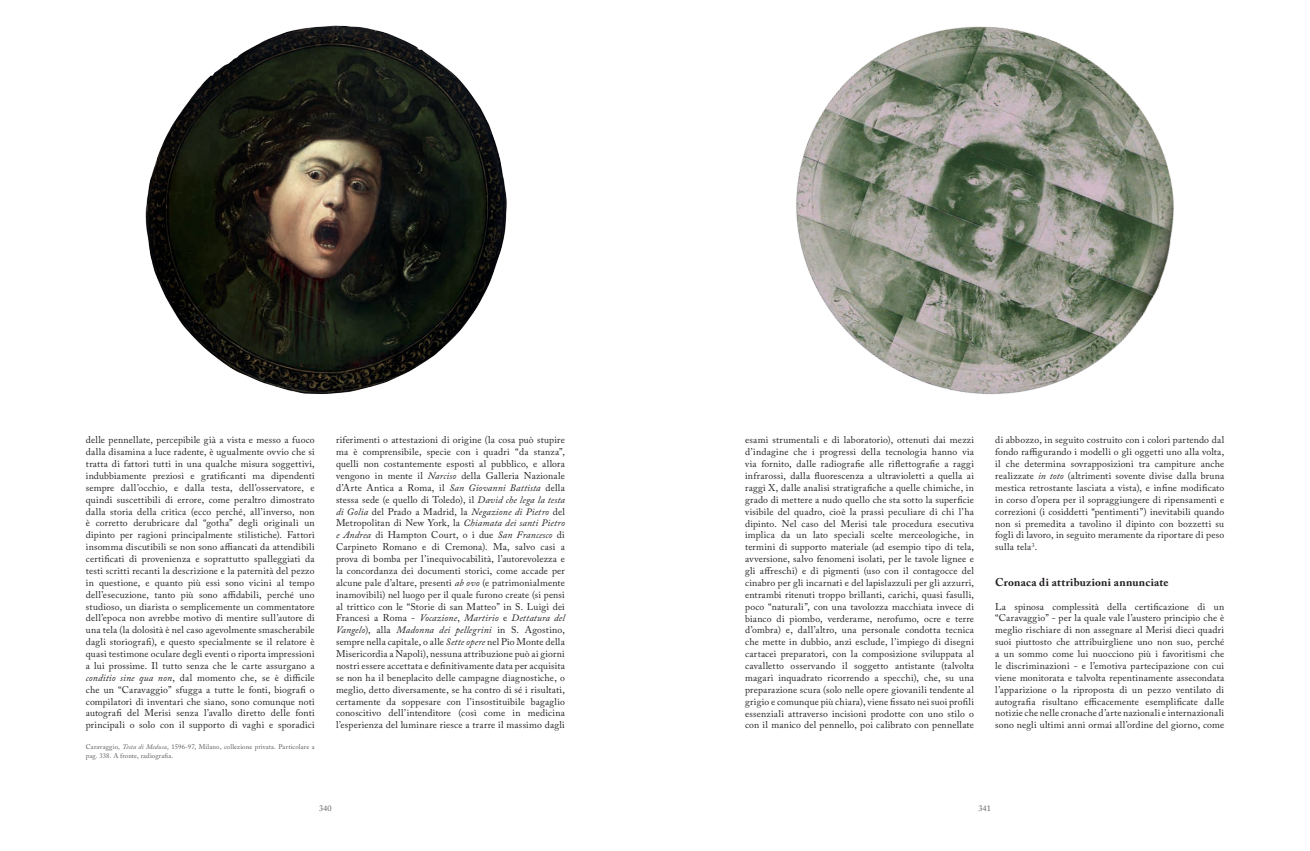
<style>
.page{position:relative;width:1310px;height:851px;background:#fff}
.page>*{position:absolute;margin:0;border:0;box-sizing:border-box;transform-origin:0 0}
.t1{font:700 11.25px "Adobe Caslon Pro";letter-spacing:.02em;color:#231f20}
.t2{font:9.75px/11.9px "Adobe Caslon Pro";letter-spacing:.015em;color:#231f20;text-align:justify}
.t3{font:8.25px "Adobe Caslon Pro";color:#58595b}
.t4{font:6.75px/8.1px "Adobe Caslon Pro";letter-spacing:.015em;color:#58595b}
.s1{font-style:italic}
</style>
<div class="page">
<img style="left:796px;top:26px;width:378px;height:369px">
<img style="left:145px;top:25px;width:362px;height:369px">
<p class="t2" style="left:86px;top:434px;width:230px">delle pennellate, percepibile già a vista e messo a fuoco dalla disamina a luce radente, è ugualmente ovvio che si tratta di fattori tutti in una qualche misura soggettivi, indubbiamente preziosi e gratificanti ma dipendenti sempre dall’occhio, e dalla testa, dell’osservatore, e quindi suscettibili di errore, come peraltro dimostrato dalla storia della critica (ecco perché, all’inverso, non è corretto derubricare dal “gotha” degli originali un dipinto per ragioni principalmente stilistiche). Fattori insomma discutibili se non sono affiancati da attendibili certificati di provenienza e soprattutto spalleggiati da testi scritti recanti la descrizione e la paternità del pezzo in questione, e quanto più essi sono vicini al tempo dell’esecuzione, tanto più sono affidabili, perché uno studioso, un diarista o semplicemente un commentatore dell’epoca non avrebbe motivo di mentire sull’autore di una tela (la dolosità è nel caso agevolmente smascherabile dagli storiografi), e questo specialmente se il relatore è quasi testimone oculare degli eventi o riporta impressioni a lui prossime. Il tutto senza che le carte assurgano a <span class="s1">conditio sine qua non</span>, dal momento che, se è difficile che un “Caravaggio” sfugga a tutte le fonti, biografi o compilatori di inventari che siano, sono comunque noti autografi del Merisi senza l’avallo diretto delle fonti principali o solo con il supporto di vaghi e sporadici</p>
<p class="t2" style="left:336px;top:434px;width:230px">riferimenti o attestazioni di origine (la cosa può stupire ma è comprensibile, specie con i quadri “da stanza”, quelli non costantemente esposti al pubblico, e allora vengono in mente il <span class="s1">Narciso</span> della Galleria Nazionale d’Arte Antica a Roma, il <span class="s1">San Giovanni Battista</span> della stessa sede (e quello di Toledo), il <span class="s1">David che lega la testa di Golia</span> del Prado a Madrid, la <span class="s1">Negazione di Pietro</span> del Metropolitan di New York, la <span class="s1">Chiamata dei santi Pietro e Andrea</span> di Hampton Court, o i due <span class="s1">San Francesco</span> di Carpineto Romano e di Cremona). Ma, salvo casi a prova di bomba per l’inequivocabilità, l’autorevolezza e la concordanza dei documenti storici, come accade per alcune pale d’altare, presenti <span class="s1">ab ovo</span> (e patrimonialmente inamovibili) nel luogo per il quale furono create (si pensi al trittico con le “Storie di san Matteo” in S. Luigi dei Francesi a Roma - <span class="s1">Vocazione</span>, <span class="s1">Martirio</span> e <span class="s1">Dettatura del Vangelo</span>), alla <span class="s1">Madonna dei pellegrini</span> in S. Agostino, sempre nella capitale, o alle <span class="s1">Sette opere</span> nel Pio Monte della Misericordia a Napoli), nessuna attribuzione può ai giorni nostri essere accettata e definitivamente data per acquisita se non ha il beneplacito delle campagne diagnostiche, o meglio, detto diversamente, se ha contro di sé i risultati, certamente da soppesare con l’insostituibile bagaglio conoscitivo dell’intenditore (così come in medicina l’esperienza del luminare riesce a trarre il massimo dagli</p>
<p class="t2" style="left:745px;top:434px;width:230px">esami strumentali e di laboratorio), ottenuti dai mezzi d’indagine che i progressi della tecnologia hanno via via fornito, dalle radiografie alle riflettografie a raggi infrarossi, dalla fluorescenza a ultravioletti a quella ai raggi X, dalle analisi stratigrafiche a quelle chimiche, in grado di mettere a nudo quello che sta sotto la superficie visibile del quadro, cioè la prassi peculiare di chi l’ha dipinto. Nel caso del Merisi tale procedura esecutiva implica da un lato speciali scelte merceologiche, in termini di supporto materiale (ad esempio tipo di tela, avversione, salvo fenomeni isolati, per le tavole lignee e gli affreschi) e di pigmenti (uso con il contagocce del cinabro per gli incarnati e del lapislazzuli per gli azzurri, entrambi ritenuti troppo brillanti, carichi, quasi fasulli, poco “naturali”, con una tavolozza macchiata invece di bianco di piombo, verderame, nerofumo, ocre e terre d’ombra) e, dall’altro, una personale condotta tecnica che mette in dubbio, anzi esclude, l’impiego di disegni cartacei preparatori, con la composizione sviluppata al cavalletto osservando il soggetto antistante (talvolta magari inquadrato ricorrendo a specchi), che, su una preparazione scura (solo nelle opere giovanili tendente al grigio e comunque più chiara), viene fissato nei suoi profili essenziali attraverso incisioni prodotte con uno stilo o con il manico del pennello, poi calibrato con pennellate</p>
<p class="t2" style="left:995px;top:434px;width:230px">di abbozzo, in seguito costruito con i colori partendo dal fondo raffigurando i modelli o gli oggetti uno alla volta, il che determina sovrapposizioni tra campiture anche realizzate <span class="s1">in toto</span> (altrimenti sovente divise dalla bruna mestica retrostante lasciata a vista), e infine modificato in corso d’opera per il sopraggiungere di ripensamenti e correzioni (i cosiddetti “pentimenti”) inevitabili quando non si premedita a tavolino il dipinto con bozzetti su fogli di lavoro, in seguito meramente da riportare di peso sulla tela<sup>3</sup>.</p>
<p class="t1" style="left:995px;top:575px;width:175px">Cronaca di attribuzioni annunciate</p>
<p class="t2" style="left:995px;top:600px;width:230px">La spinosa complessità della certificazione di un “Caravaggio” - per la quale vale l’austero principio che è meglio rischiare di non assegnare al Merisi dieci quadri suoi piuttosto che attribuirgliene uno non suo, perché a un sommo come lui nuocciono più i favoritismi che le discriminazioni - e l’emotiva partecipazione con cui viene monitorata e talvolta repentinamente assecondata l’apparizione o la riproposta di un pezzo ventilato di autografia risultano efficacemente esemplificate dalle notizie che nelle cronache d’arte nazionali e internazionali sono negli ultimi anni ormai all’ordine del giorno, come</p>
<p class="t4" style="left:86px;top:743px;width:230px">Caravaggio, <span class="s1">Testa di Medusa</span>, 1596-97, Milano, collezione privata. Particolare a pag. 338. A fronte, radiografia.</p>
<p class="t3" style="left:319px;top:803px;width:14px">340</p>
<p class="t3" style="left:978px;top:803px;width:14px">341</p>
</div>
